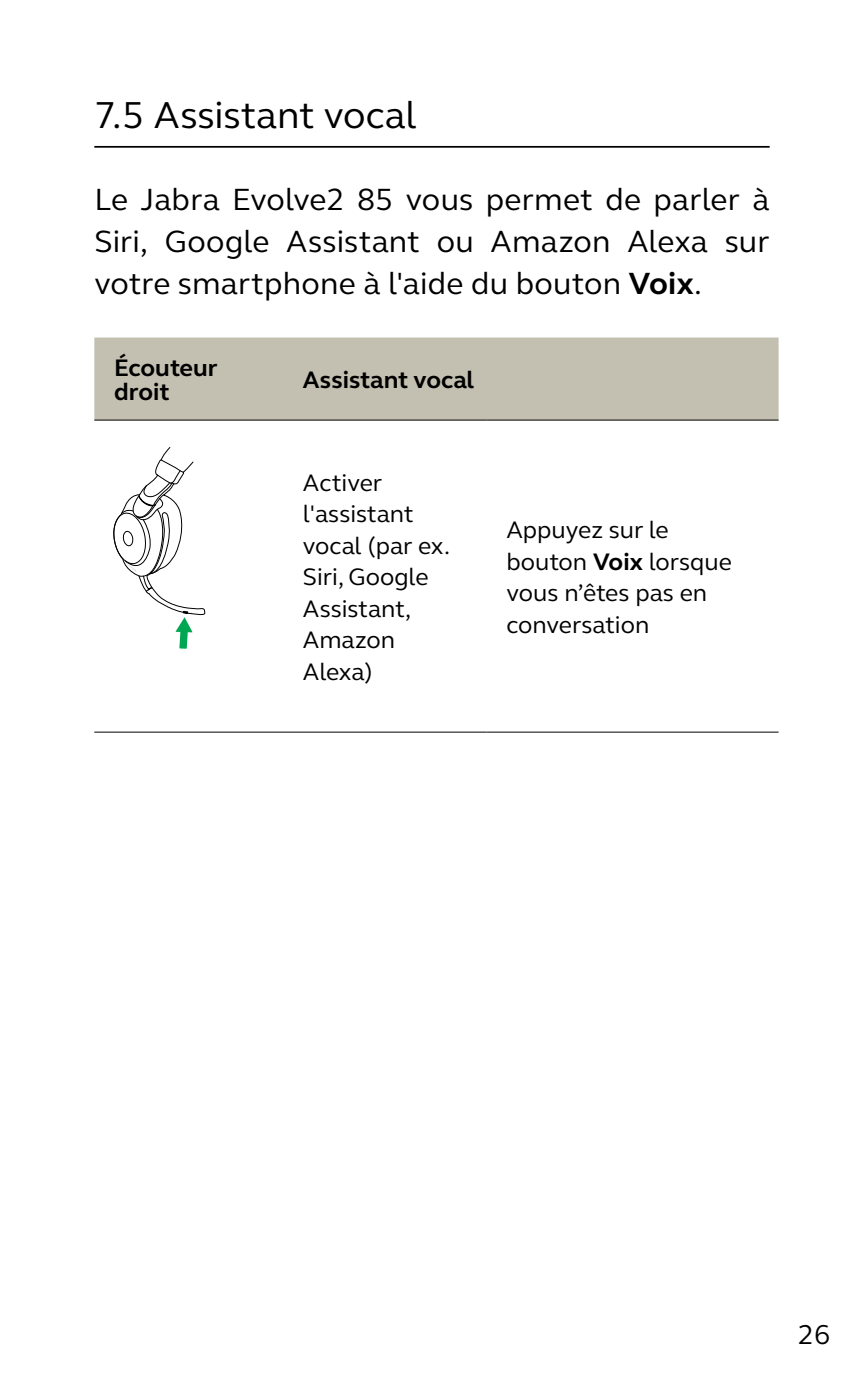
<style>
.page{position:relative;width:864px;height:1389px;background:#fff}
.page>*{position:absolute;margin:0;border:0;box-sizing:border-box;transform-origin:0 0}
.t1{font:38.5px "GN Elliot";color:#000}
.t2{font:31.5px/42px "GN Elliot";letter-spacing:.005em;color:#000;text-align:justify}
.t3{font:28px "GN Elliot";color:#000}
.t4{font:24.5px/31.5px "GN Elliot";color:#000}
.t5{font:700 24.5px/24.5px "GN Elliot";color:#000}
.s1{font-weight:700}
</style>
<div class="page">
<hr style="left:94px;top:146px;width:675px;height:2px;background:#000">
<div style="left:94px;top:338px;width:684px;height:82px;background:#c4c0b1"></div>
<hr style="left:283px;top:732px;width:203px;height:1px;background:#000">
<hr style="left:486px;top:732px;width:292px;height:1px;background:#000">
<hr style="left:283px;top:420px;width:203px;height:1px;background:#000">
<hr style="left:486px;top:420px;width:292px;height:1px;background:#000">
<hr style="left:94px;top:420px;width:189px;height:1px;background:#000">
<hr style="left:94px;top:732px;width:189px;height:1px;background:#000">
<svg style="left:113px;top:447px;width:92px;height:202px"></svg>
<h1 class="t1" style="left:94px;top:89px;width:323px">7.5 Assistant vocal</h1>
<p class="t2" style="left:94px;top:177px;width:676px">Le Jabra Evolve2 85 vous permet de parler à Siri, Google Assistant ou Amazon Alexa sur votre smartphone à l'aide du bouton <span class="s1">Voix</span>.</p>
<p class="t5" style="left:114px;top:355px;width:105px">Écouteur droit</p>
<p class="t5" style="left:303px;top:367px;width:173px">Assistant vocal</p>
<p class="t4" style="left:303px;top:466px;width:149px">Activer l'assistant vocal (par ex.<br>Siri, Google<br>Assistant,<br>Amazon<br>Alexa)</p>
<p class="t4" style="left:506px;top:513px;width:227px">Appuyez sur le bouton <span class="s1">Voix</span> lorsque vous n’êtes pas en conversation</p>
<p class="t3" style="left:797px;top:1316px;width:34px">26</p>
</div>
